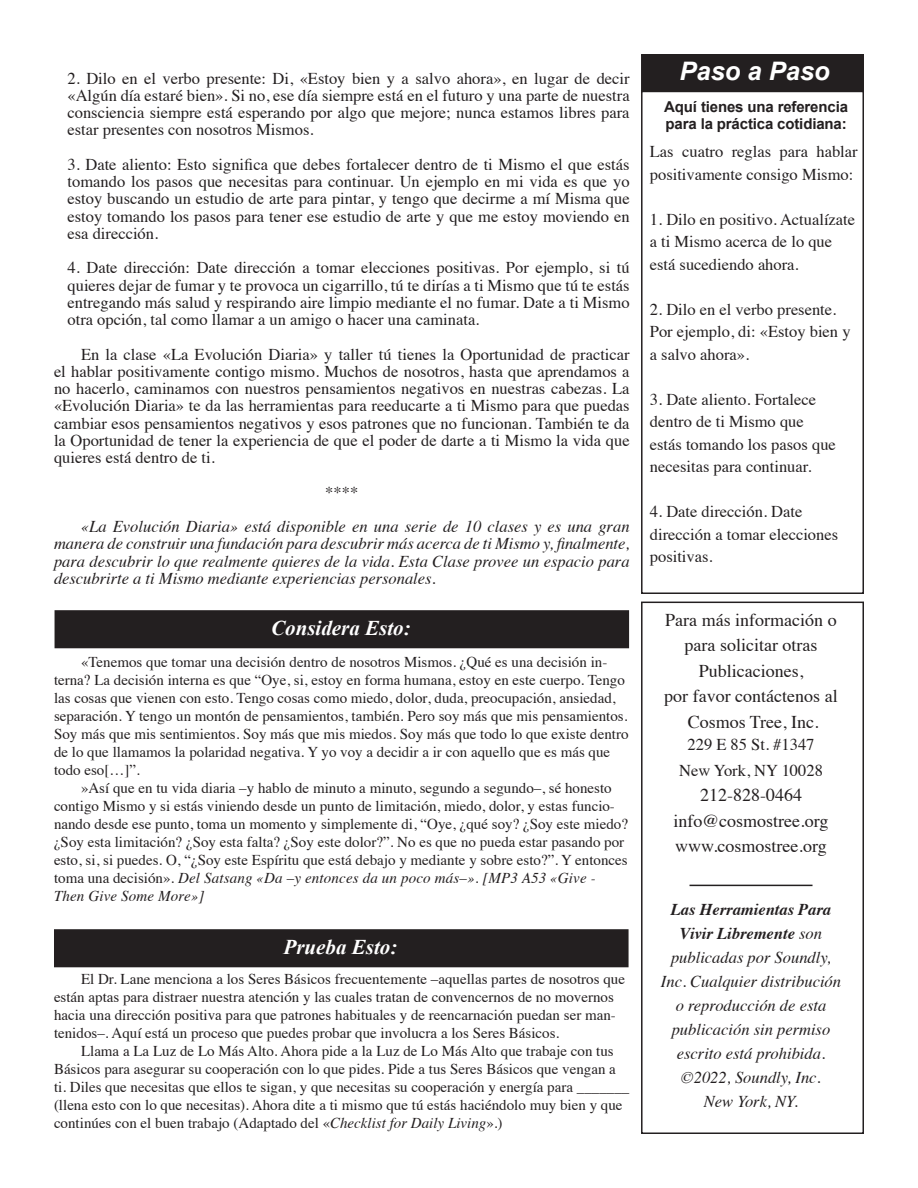
<style>
.page{position:relative;width:918px;height:1188px;background:#fff}
.page>*{position:absolute;margin:0;border:0;box-sizing:border-box;transform-origin:0 0}
.t1{font:italic 700 25.5px "Arial";color:#fff}
.t2{font:italic 700 21px "Times New Roman";color:#fff}
.t3{font:18px/25.5px "Times";color:#231f20;text-align:center}
.t4{font:16.5px/17.2px "Times";color:#231f20}
.t5{font:italic 16.5px/24px "Times";color:#231f20;text-align:center}
.t6{font:15px/18px "Times";color:#231f20}
.t7{font:700 15px/16.5px "Arial";letter-spacing:-.01em;color:#231f20}
.s1{font-style:italic}
.s2{font-weight:700}
</style>
<div class="page">
<div style="left:641px;top:602px;width:223px;height:532px;border:2px solid #231f20"></div>
<hr style="left:690px;top:885px;width:123px;height:1px;background:#231f20">
<div style="left:642px;top:55px;width:221px;height:36px;background:#231f20"></div>
<div style="left:641px;top:54px;width:223px;height:38px;border:2px solid #231f20"></div>
<div style="left:641px;top:91px;width:223px;height:503px;border:2px solid #231f20"></div>
<div style="left:55px;top:930px;width:573px;height:37px;background:#231f20"></div>
<div style="left:54px;top:929px;width:575px;height:38px;border:2px solid #231f20"></div>
<div style="left:55px;top:611px;width:573px;height:37px;background:#231f20"></div>
<div style="left:55px;top:610px;width:574px;height:38px;border:2px solid #231f20"></div>
<p class="t4" style="left:68px;top:68px;width:564px;text-align:justify">2. Dilo en el verbo presente: Di, «Estoy bien y a salvo ahora», en lugar de decir «Algún día estaré bien». Si no, ese día siempre está en el futuro y una parte de nuestra consciencia siempre está esperando por algo que mejore; nunca estamos libres para estar presentes con nosotros Mismos.</p>
<p class="t4" style="left:68px;top:154px;width:564px;text-align:justify">3. Date aliento: Esto significa que debes fortalecer dentro de ti Mismo el que estás tomando los pasos que necesitas para continuar. Un ejemplo en mi vida es que yo estoy buscando un estudio de arte para pintar, y tengo que decirme a mí Misma que estoy tomando los pasos para tener ese estudio de arte y que me estoy moviendo en esa dirección.</p>
<p class="t4" style="left:68px;top:258px;width:564px;text-align:justify">4. Date dirección: Date dirección a tomar elecciones positivas. Por ejemplo, si tú quieres dejar de fumar y te provoca un cigarrillo, tú te dirías a ti Mismo que tú te estás entregando más salud y respirando aire limpio mediante el no fumar. Date a ti Mismo otra opción, tal como llamar a un amigo o hacer una caminata.</p>
<p class="t4" style="left:54px;top:344px;width:577px;text-align:justify;text-indent:27px">En la clase «La Evolución Diaria» y taller tú tienes la Oportunidad de practicar el hablar positivamente contigo mismo. Muchos de nosotros, hasta que aprendamos a no hacerlo, caminamos con nuestros pensamientos negativos en nuestras cabezas. La «Evolución Diaria» te da las herramientas para reeducarte a ti Mismo para que puedas cambiar esos pensamientos negativos y esos patrones que no funcionan. También te da la Oportunidad de tener la experiencia de que el poder de darte a ti Mismo la vida que quieres está dentro de ti.</p>
<p class="t4" style="left:325px;top:482px;width:34px">****</p>
<p class="t5" style="left:54px;top:517px;width:577px;line-height:17.2px;text-align:justify;text-indent:27px">«La Evolución Diaria» está disponible en una serie de 10 clases y es una gran manera de construir una fundación para descubrir más acerca de ti Mismo y, finalmente, para descubrir lo que realmente quieres de la vida. Esta Clase provee un espacio para descubrirte a ti Mismo mediante experiencias personales.</p>
<p class="t2" style="left:271px;top:613px;width:141px">Considera Esto:</p>
<p class="t6" style="left:54px;top:652px;width:576px;text-indent:27px">«Tenemos que tomar una decisión dentro de nosotros Mismos. ¿Qué es una decisión in&shy;terna? La decisión interna es que “Oye, si, estoy en forma humana, estoy en este cuerpo. Tengo las cosas que vienen con esto. Tengo cosas como miedo, dolor, duda, preocupación, ansiedad, separación. Y tengo un montón de pensamientos, también. Pero soy más que mis pensamientos.<br>Soy más que mis sentimientos. Soy más que mis miedos. Soy más que todo lo que existe dentro de lo que llamamos la polaridad negativa. Y yo voy a decidir a ir con aquello que es más que todo eso[…]”.</p>
<p class="t6" style="left:54px;top:778px;width:576px;text-indent:27px">»Así que en tu vida diaria –y hablo de minuto a minuto, segundo a segundo–, sé honesto contigo Mismo y si estás viniendo desde un punto de limitación, miedo, dolor, y estas funcio&shy;nando desde ese punto, toma un momento y simplemente di, “Oye, ¿qué soy? ¿Soy este miedo? ¿Soy esta limitación? ¿Soy esta falta? ¿Soy este dolor?”. No es que no pueda estar pasando por esto, si, si puedes. O, “¿Soy este Espíritu que está debajo y mediante y sobre esto?”. Y entonces toma una decisión». <span class="s1">Del Satsang «Da –y entonces da un poco más–». [MP3 A53 «Give - Then Give Some More»]</span></p>
<p class="t2" style="left:284px;top:932px;width:115px">Prueba Esto:</p>
<p class="t6" style="left:54px;top:969px;width:573px;text-indent:27px">El Dr. Lane menciona a los Seres Básicos frecuentemente –aquellas partes de nosotros que están aptas para distraer nuestra atención y las cuales tratan de convencernos de no movernos hacia una dirección positiva para que patrones habituales y de reencarnación puedan ser man&shy;tenidos–. Aquí está un proceso que puedes probar que involucra a los Seres Básicos.</p>
<p class="t6" style="left:54px;top:1041px;width:577px;text-indent:27px">Llama a La Luz de Lo Más Alto. Ahora pide a la Luz de Lo Más Alto que trabaje con tus Básicos para asegurar su cooperación con lo que pides. Pide a tus Seres Básicos que vengan a ti. Diles que necesitas que ellos te sigan, y que necesitas su cooperación y energía para _______ (llena esto con lo que necesitas). Ahora dite a ti mismo que tú estás haciéndolo muy bien y que continúes con el buen trabajo (Adaptado del «<span class="s1">Checklist for Daily Living</span>».)</p>
<p class="t1" style="left:680px;top:54px;width:152px">Paso a Paso</p>
<p class="t7" style="left:664px;top:99px;width:185px">Aquí tienes una referencia para la práctica cotidiana:</p>
<p class="t4" style="left:650px;top:139px;width:209px;line-height:22.5px">Las cuatro reglas para hablar positivamente consigo Mismo:</p>
<p class="t4" style="left:650px;top:206px;width:207px;line-height:22.5px">1. Dilo en positivo. Actualízate a ti Mismo acerca de lo que está sucediendo ahora.</p>
<p class="t4" style="left:650px;top:296px;width:202px;line-height:22.5px">2. Dilo en el verbo presente.<br>Por ejemplo, di: «Estoy bien y a salvo ahora».</p>
<p class="t4" style="left:650px;top:386px;width:188px;line-height:22.5px">3. Date aliento. Fortalece dentro de ti Mismo que estás tomando los pasos que necesitas para continuar.</p>
<p class="t4" style="left:650px;top:499px;width:190px;line-height:22.5px">4. Date dirección. Date dirección a tomar elecciones positivas.</p>
<p class="t3" style="left:665px;top:606px;width:173px">Para más información o para solicitar otras</p>
<p class="t3" style="left:699px;top:657px;width:106px">Publicaciones,</p>
<p class="t3" style="left:664px;top:682px;width:175px">por favor contáctenos al</p>
<p class="t3" style="left:688px;top:708px;width:133px">Cosmos Tree, Inc.</p>
<p class="t4" style="left:688px;top:735px;width:128px">229 E 85 St. #1347</p>
<p class="t4" style="left:679px;top:760px;width:145px">New York, NY 10028</p>
<p class="t3" style="left:700px;top:781px;width:103px">212-828-0464</p>
<p class="t3" style="left:674px;top:807px;width:156px">info@cosmostree.org</p>
<p class="t3" style="left:675px;top:832px;width:153px">www.cosmostree.org</p>
<p class="t5" style="left:661px;top:897px;width:182px"><span class="s2">Las Herramientas Para<br>Vivir Libremente</span> son publicadas por Soundly,<br>Inc. Cualquier distribución o reproducción de esta publicación sin permiso escrito está prohibida.</p>
<p class="t5" style="left:681px;top:1065px;width:141px">©2022, Soundly, Inc.</p>
<p class="t5" style="left:704px;top:1089px;width:96px">New York, NY.</p>
</div>
